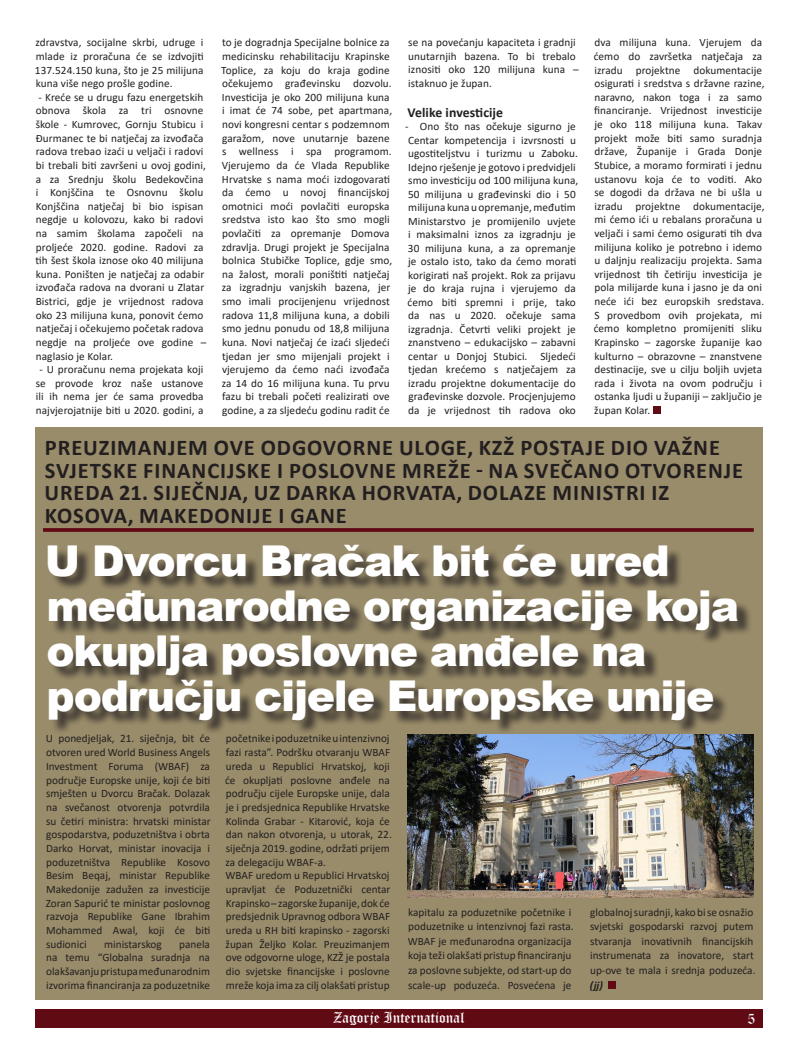
<style>
.page{position:relative;width:798px;height:1063px;background:#fff}
.page>*{position:absolute;margin:0;border:0;box-sizing:border-box;transform-origin:0 0}
.t1{font:900 42.5px/45px "Arial";letter-spacing:-.03em;color:#fff}
.t2{font:700 22.5px/22.5px "Calibri";letter-spacing:.04em;color:#231f20}
.t3{font:15px "Old English Text";color:#fff}
.t4{font:700 13.75px "Calibri";letter-spacing:.005em;color:#231f20}
.t5{font:11.25px/13.6px "Calibri";letter-spacing:.005em;color:#231f20}
.s1{font-weight:700;font-style:italic}
</style>
<div class="page">
<div style="left:35px;top:1009px;width:727px;height:19px;background:#600a14"></div>
<div style="left:35px;top:427px;width:727px;height:572px;background:#998c6a"></div>
<hr style="left:43px;top:528px;width:710px;height:4px;background:#631118">
<div style="left:50px;top:547px;width:702px;height:188px;background:#231f20;opacity:.75"></div>
<div style="left:652px;top:407px;width:7px;height:7px;background:#600a14"></div>
<div style="left:607px;top:981px;width:8px;height:8px;background:#600a14"></div>
<img style="left:407px;top:734px;width:346px;height:163px">
<p class="t5" style="left:35px;top:36px;width:170px;text-align:justify">zdravstva, socijalne skrbi, udruge i mlade iz proračuna će se izdvojiti 137.524.150 kuna, što je 25 milijuna kuna više nego prošle godine.</p>
<p class="t5" style="left:35px;top:90px;width:172px">- Kreće se u drugu fazu energetskih obnova škola za tri osnovne škole - Kumrovec, Gornju Stubicu i Đurmanec te bi natječaj za izvođača radova trebao izaći u veljači i radovi bi trebali biti završeni u ovoj godini, a za Srednju školu Bedekovčina i Konjščina te Osnovnu školu Konjščina natječaj bi bio ispisan negdje u kolovozu, kako bi radovi na samim školama započeli na proljeće 2020. godine. Radovi za tih šest škola iznose oko 40 milijuna kuna. Poništen je natječaj za odabir izvođača radova na dvorani u Zlatar Bistrici, gdje je vrijednost radova oko 23 milijuna kuna, ponovit ćemo natječaj i očekujemo početak radova negdje na proljeće ove godine – naglasio je Kolar.</p>
<p class="t5" style="left:36px;top:362px;width:169px;text-align:center">- U proračunu nema projekata koji se provode kroz naše ustanove ili ih nema jer će sama provedba najvjerojatnije biti u 2020. godini, a</p>
<p class="t5" style="left:221px;top:36px;width:172px">to je dogradnja Specijalne bolnice za medicinsku rehabilitaciju Krapinske Toplice, za koju do kraja godine očekujemo građevinsku dozvolu.<br>Investicija je oko 200 milijuna kuna i imat će 74 sobe, pet apartmana, novi kongresni centar s podzemnom garažom, nove unutarnje bazene s wellness i spa programom.<br>Vjerujemo da će Vlada Republike Hrvatske s nama moći izdogovarati da ćemo u novoj financijskoj omotnici moći povlačiti europska sredstva isto kao što smo mogli povlačiti za opremanje Domova zdravlja. Drugi projekt je Specijalna bolnica Stubičke Toplice, gdje smo, na žalost, morali poništiti natječaj za izgradnju vanjskih bazena, jer smo imali procijenjenu vrijednost radova 11,8 milijuna kuna, a dobili smo jednu ponudu od 18,8 milijuna kuna. Novi natječaj će izaći sljedeći tjedan jer smo mijenjali projekt i vjerujemo da ćemo naći izvođača za 14 do 16 milijuna kuna. Tu prvu fazu bi trebali početi realizirati ove godine, a za sljedeću godinu radit će</p>
<p class="t5" style="left:408px;top:36px;width:172px">se na povećanju kapaciteta i gradnji unutarnjih bazena. To bi trebalo iznositi oko 120 milijuna kuna – istaknuo je župan.</p>
<p class="t4" style="left:407px;top:103px;width:97px">Velike investicije</p>
<p class="t5" style="left:405px;top:120px;width:175px">- Ono što nas očekuje sigurno je Centar kompetencija i izvrsnosti u ugostiteljstvu i turizmu u Zaboku.<br>Idejno rješenje je gotovo i predvidjeli smo investiciju od 100 milijuna kuna, 50 milijuna u građevinski dio i 50 milijuna kuna u opremanje, međutim Ministarstvo je promijenilo uvjete<br>i maksimalni iznos za izgradnju je 30 milijuna kuna, a za opremanje je ostalo isto, tako da ćemo morati korigirati naš projekt. Rok za prijavu je do kraja rujna i vjerujemo da ćemo biti spremni i prije, tako da nas u 2020. očekuje sama izgradnja. Četvrti veliki projekt je znanstveno – edukacijsko – zabavni centar u Donjoj Stubici. Sljedeći tjedan krećemo s natječajem za izradu projektne dokumentacije do građevinske dozvole. Procjenjujemo da je vrijednost tih radova oko</p>
<p class="t5" style="left:593px;top:36px;width:172px">dva milijuna kuna. Vjerujem da ćemo do završetka natječaja za izradu projektne dokumentacije osigurati i sredstva s državne razine, naravno, nakon toga i za samo financiranje. Vrijednost investicije je oko 118 milijuna kuna. Takav projekt može biti samo suradnja države, Županije i Grada Donje Stubice, a moramo formirati i jednu ustanovu koja će to voditi. Ako se dogodi da država ne bi ušla u izradu projektne dokumentacije, mi ćemo ići u rebalans proračuna u veljači i sami ćemo osigurati tih dva milijuna koliko je potrebno i idemo u daljnju realizaciju projekta. Sama vrijednost tih četiriju investicija je pola milijarde kuna i jasno je da oni neće ići bez europskih sredstava.<br>S provedbom ovih projekata, mi ćemo kompletno promijeniti sliku Krapinsko – zagorske županije kao kulturno – obrazovne – znanstvene destinacije, sve u cilju boljih uvjeta rada i života na ovom području i ostanka ljudi u županiji – zaključio je župan Kolar.</p>
<p class="t2" style="left:44px;top:436px;width:700px">PREUZIMANJEM OVE ODGOVORNE ULOGE, KZŽ POSTAJE DIO VAŽNE SVJETSKE FINANCIJSKE I POSLOVNE MREŽE - NA SVEČANO OTVORENJE UREDA 21. SIJEČNJA, UZ DARKA HORVATA, DOLAZE MINISTRI IZ KOSOVA, MAKEDONIJE I GANE</p>
<p class="t1" style="left:45px;top:537px;width:695px">U Dvorcu Bračak bit će ured međunarodne organizacije koja okuplja poslovne anđele na području cijele Europske unije</p>
<p class="t5" style="left:46px;top:732px;width:167px;text-align:justify">U ponedjeljak, 21. siječnja, bit će otvoren ured World Business Angels Investment Foruma (WBAF) za područje Europske unije, koji će biti smješten u Dvorcu Bračak. Dolazak na svečanost otvorenja potvrdila su četiri ministra: hrvatski ministar gospodarstva, poduzetništva i obrta Darko Horvat, ministar inovacija i poduzetništva Republike Kosovo Besim Beqaj, ministar Republike Makedonije zadužen za investicije Zoran Sapurić te ministar poslovnog razvoja Republike Gane Ibrahim Mohammed Awal, koji će biti sudionici</p>
<p class="t5" style="left:225px;top:732px;width:168px">početnike i poduzetnike u intenzivnoj fazi rasta”. Podršku otvaranju WBAF ureda u Republici Hrvatskoj, koji će okupljati poslovne anđele na području cijele Europske unije, dala je i predsjednica Republike Hrvatske Kolinda Grabar - Kitarović, koja će dan nakon otvorenja, u utorak, 22. siječnja 2019. godine, održati prijem za delegaciju WBAF-a.</p>
<p class="t5" style="left:225px;top:868px;width:166px;text-align:justify">WBAF uredom u Republici Hrvatskoj upravljat će Poduzetnički centar Krapinsko – zagorske županije, dok će predsjednik Upravnog odbora WBAF ureda u RH biti krapinsko - zagorski župan Željko Kolar. Preuzimanjem ove odgovorne uloge, KZŽ je postala dio svjetske financijske i poslovne mreže koja ima za cilj olakšati pristup</p>
<p class="t5" style="left:408px;top:905px;width:167px;line-height:14.5px">kapitalu za poduzetnike početnike i poduzetnike u intenzivnoj fazi rasta.<br>WBAF je međunarodna organizacija koja teži olakšati pristup financiranju za poslovne subjekte, od start-up do scale-up poduzeća. Posvećena je</p>
<p class="t5" style="left:589px;top:905px;width:167px;line-height:14.5px">globalnoj suradnji, kako bi se osnažio svjetski gospodarski razvoj putem stvaranja inovativnih financijskih instrumenata za inovatore, start up-ove te mala i srednja poduzeća. <span class="s1">(jj)</span></p>
<p class="t5" style="left:46px;top:937px;width:165px;text-align:justify;text-indent:133px">panela na temu “Globalna suradnja na olakšavanju pristupa međunarodnim izvorima financiranja za poduzetnike</p>
<p class="t5" style="left:104px;top:937px;width:59px">ministarskog</p>
<h3 class="t3" style="left:333px;top:1008px;width:133px">Zagorje International</h3>
<h3 class="t3" style="left:747px;top:1009px;width:9px">5</h3>
</div>
